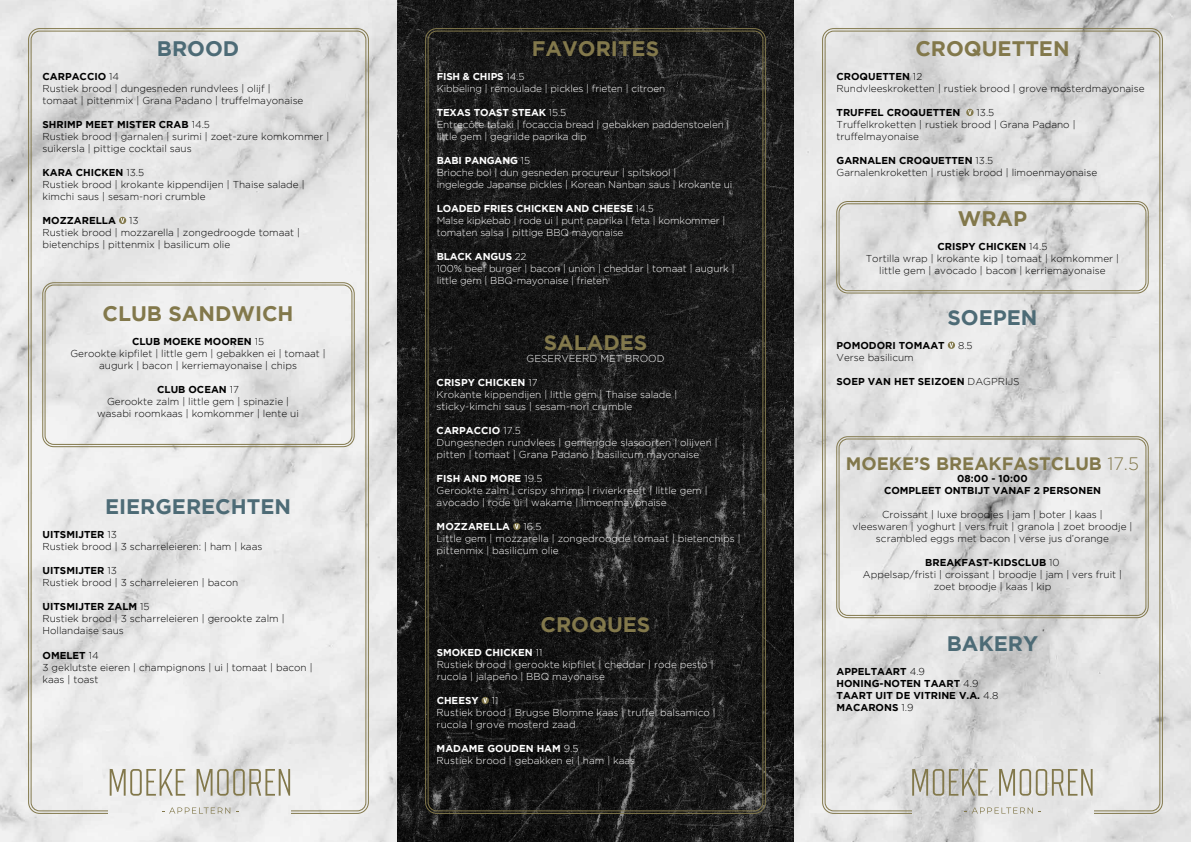
<style>
.page{position:relative;width:1191px;height:842px;background:#fff}
.page>*{position:absolute;margin:0;border:0;box-sizing:border-box;transform-origin:0 0}
.t1{font:700 21px "Gotham";color:#82784b}
.t2{font:700 21px "Gotham";color:#4d6b76}
.t3{font:700 18px "Gotham";color:#82784b}
.t4{font:300 10px/12px "Gotham";color:#000}
.t5{font:300 10px/12px "Gotham";color:#fff}
.t6{font:700 10px/12px "Gotham";color:#000;text-align:center}
.t7{font:700 10px "Gotham";color:#fff}
.s1{font-weight:700}
.s2{font-weight:300}
</style>
<div class="page">
<img style="left:794px;top:0;width:397px;height:842px">
<img style="left:0;top:0;width:794px;height:842px">
<div style="left:43px;top:282px;width:311px;height:165px;border:1px solid #82784b;border-radius:11px"></div>
<div style="left:45px;top:285px;width:307px;height:160px;border:1px solid #82784b;border-radius:9px"></div>
<div style="left:119px;top:217px;width:7px;height:7px;background:#82784b;border-radius:50%"></div>
<svg style="left:121px;top:218px;width:3px;height:5px"></svg>
<svg style="left:513px;top:523px;width:7px;height:7px"></svg>
<svg style="left:515px;top:524px;width:3px;height:5px"></svg>
<svg style="left:481px;top:697px;width:8px;height:7px"></svg>
<svg style="left:483px;top:698px;width:4px;height:5px"></svg>
<svg style="left:966px;top:109px;width:7px;height:7px"></svg>
<svg style="left:968px;top:110px;width:3px;height:5px"></svg>
<svg style="left:947px;top:342px;width:8px;height:7px"></svg>
<svg style="left:949px;top:343px;width:4px;height:5px"></svg>
<img style="left:109px;top:757px;width:181px;height:85px">
<svg style="left:162px;top:807px;width:68px;height:7px"></svg>
<svg style="left:110px;top:769px;width:75px;height:27px"></svg>
<svg style="left:197px;top:769px;width:93px;height:27px;background:#c5c2b5"></svg>
<img style="left:912px;top:757px;width:181px;height:85px">
<svg style="left:964px;top:807px;width:68px;height:7px"></svg>
<svg style="left:912px;top:769px;width:75px;height:27px;background:#bbb8ab"></svg>
<svg style="left:999px;top:769px;width:93px;height:27px;background:#c8c5b7"></svg>
<div style="left:836px;top:201px;width:312px;height:92px;border:1px solid #82784b;border-radius:11px"></div>
<div style="left:839px;top:204px;width:307px;height:87px;border:1px solid #82784b;border-radius:9px"></div>
<div style="left:836px;top:436px;width:312px;height:182px;border:1px solid #82784b;border-radius:11px"></div>
<div style="left:839px;top:439px;width:307px;height:177px;border:1px solid #82784b;border-radius:9px"></div>
<h1 class="t2" style="left:157px;top:36px;width:84px">BROOD</h1>
<p class="t4" style="left:43px;top:70px;width:262px"><span class="s1">CARPACCIO</span> 14<br>Rustiek brood | dungesneden rundvlees | olijf | tomaat | pittenmix | Grana Padano | truffelmayonaise</p>
<p class="t4" style="left:43px;top:118px;width:288px"><span class="s1">SHRIMP MEET MISTER CRAB</span> 14.5<br>Rustiek brood | garnalen | surimi | zoet-zure komkommer | suikersla | pittige cocktail saus</p>
<p class="t4" style="left:43px;top:166px;width:263px"><span class="s1">KARA CHICKEN</span> 13.5<br>Rustiek brood | krokante kippendijen | Thaise salade | kimchi saus | sesam-nori crumble</p>
<p class="t6" style="left:43px;top:214px;width:75px">MOZZARELLA</p>
<p class="t4" style="left:43px;top:214px;width:259px;text-indent:87px">13<br>Rustiek brood | mozzarella | zongedroogde tomaat | bietenchips | pittenmix | basilicum olie</p>
<h1 class="t1" style="left:103px;top:302px;width:192px">CLUB SANDWICH</h1>
<p class="t4" style="left:70px;top:336px;width:257px;text-align:center"><span class="s1">CLUB MOEKE MOOREN</span> 15<br>Gerookte kipfilet | little gem | gebakken ei | tomaat | augurk | bacon | kerriemayonaise | chips</p>
<p class="t4" style="left:97px;top:384px;width:203px;text-align:center"><span class="s1">CLUB OCEAN</span> 17<br>Gerookte zalm | little gem | spinazie | wasabi roomkaas | komkommer | lente ui</p>
<h1 class="t2" style="left:105px;top:495px;width:187px">EIERGERECHTEN</h1>
<p class="t4" style="left:43px;top:529px;width:221px"><span class="s1">UITSMIJTER</span> 13<br>Rustiek brood | 3 scharreleieren: | ham | kaas</p>
<p class="t4" style="left:43px;top:565px;width:197px"><span class="s1">UITSMIJTER</span> 13<br>Rustiek brood | 3 scharreleieren | bacon</p>
<p class="t4" style="left:43px;top:601px;width:243px"><span class="s1">UITSMIJTER ZALM</span> 15<br>Rustiek brood | 3 scharreleieren | gerookte zalm |<br>Hollandaise saus</p>
<p class="t4" style="left:43px;top:649px;width:272px"><span class="s1">OMELET</span> 14<br>3 geklutste eieren | champignons | ui | tomaat | bacon | kaas | toast</p>
<h1 class="t1" style="left:532px;top:36px;width:129px">FAVORITES</h1>
<p class="t5" style="left:437px;top:70px;width:230px"><span class="s1">FISH &amp; CHIPS</span> 14.5<br>Kibbeling | remoulade | pickles | frieten | citroen</p>
<p class="t5" style="left:437px;top:106px;width:294px"><span class="s1">TEXAS TOAST STEAK</span> 15.5<br>Entrecôte tataki | focaccia bread | gebakken paddenstoelen | little gem | gegrilde paprika dip</p>
<p class="t5" style="left:437px;top:154px;width:297px"><span class="s1">BABI PANGANG</span> 15<br>Brioche bol | dun gesneden procureur | spitskool |<br>ingelegde Japanse pickles | Korean Nanban saus | krokante ui</p>
<p class="t5" style="left:437px;top:202px;width:290px"><span class="s1">LOADED FRIES CHICKEN AND CHEESE</span> 14.5<br>Malse kipkebab | rode ui | punt paprika | feta | komkommer | tomaten salsa | pittige BBQ mayonaise</p>
<p class="t5" style="left:437px;top:250px;width:299px"><span class="s1">BLACK ANGUS</span> 22<br>100% beef burger | bacon | union | cheddar | tomaat | augurk | little gem | BBQ-mayonaise | frieten</p>
<h1 class="t1" style="left:544px;top:330px;width:105px">SALADES</h1>
<p class="t5" style="left:526px;top:352px;width:139px">GESERVEERD MET BROOD</p>
<p class="t5" style="left:437px;top:376px;width:242px"><span class="s1">CRISPY CHICKEN</span> 17<br>Krokante kippendijen | little gem | Thaise salade | sticky-kimchi saus | sesam-nori crumble</p>
<p class="t5" style="left:437px;top:424px;width:282px"><span class="s1">CARPACCIO</span> 17.5<br>Dungesneden rundvlees | gemengde slasoorten | olijven | pitten | tomaat | Grana Padano | basilicum mayonaise</p>
<p class="t5" style="left:437px;top:472px;width:272px"><span class="s1">FISH AND MORE</span> 19.5<br>Gerookte zalm | crispy shrimp | rivierkreeft | little gem | avocado | rode ui | wakame | limoenmayonaise</p>
<p class="t7" style="left:437px;top:521px;width:75px">MOZZARELLA</p>
<p class="t5" style="left:437px;top:520px;width:305px;text-indent:87px">16.5<br>Little gem | mozzarella | zongedroogde tomaat | bietenchips | pittenmix | basilicum olie</p>
<h1 class="t1" style="left:540px;top:612px;width:111px">CROQUES</h1>
<p class="t5" style="left:437px;top:646px;width:278px"><span class="s1">SMOKED CHICKEN</span> 11<br>Rustiek brood | gerookte kipfilet | cheddar | rode pesto | rucola | jalapeño | BBQ mayonaise</p>
<p class="t7" style="left:437px;top:695px;width:43px">CHEESY</p>
<p class="t5" style="left:437px;top:694px;width:280px;text-indent:55px">11<br>Rustiek brood | Brugse Blomme kaas | truffel balsamico | rucola | grove mosterd zaad</p>
<p class="t5" style="left:437px;top:742px;width:200px"><span class="s1">MADAME GOUDEN HAM</span> 9.5<br>Rustiek brood | gebakken ei | ham | kaas</p>
<h1 class="t1" style="left:915px;top:36px;width:156px">CROQUETTEN</h1>
<p class="t4" style="left:836px;top:70px;width:309px"><span class="s1">CROQUETTEN</span> 12<br>Rundvleeskroketten | rustiek brood | grove mosterdmayonaise</p>
<p class="t6" style="left:836px;top:106px;width:125px">TRUFFEL CROQUETTEN</p>
<p class="t4" style="left:836px;top:106px;width:240px;text-indent:140px">13.5<br>Truffelkroketten | rustiek brood | Grana Padano | truffelmayonaise</p>
<p class="t4" style="left:836px;top:154px;width:262px"><span class="s1">GARNALEN CROQUETTEN</span> 13.5<br>Garnalenkroketten | rustiek brood | limoenmayonaise</p>
<h1 class="t1" style="left:957px;top:207px;width:71px">WRAP</h1>
<p class="t4" style="left:866px;top:241px;width:255px;text-align:center"><span class="s1">CRISPY CHICKEN</span> 14.5<br>Tortilla wrap | krokante kip | tomaat | komkommer | little gem | avocado | bacon | kerriemayonaise</p>
<h1 class="t2" style="left:947px;top:305px;width:92px">SOEPEN</h1>
<p class="t6" style="left:836px;top:339px;width:110px">POMODORI TOMAAT</p>
<p class="t4" style="left:958px;top:339px;width:16px">8.5</p>
<p class="t4" style="left:836px;top:351px;width:79px">Verse basilicum</p>
<p class="t6" style="left:836px;top:375px;width:185px">SOEP VAN HET SEIZOEN <span class="s2">DAGPRIJS</span></p>
<h2 class="t3" style="left:846px;top:453px;width:294px">MOEKE’S BREAKFASTCLUB <span class="s2">17.5</span></h2>
<p class="t6" style="left:884px;top:472px;width:218px">08:00 - 10:00<br>COMPLEET ONTBIJT VANAF 2 PERSONEN</p>
<p class="t4" style="left:852px;top:508px;width:281px;text-align:center">Croissant | luxe broodjes | jam | boter | kaas |<br>vleeswaren | yoghurt | vers fruit | granola | zoet broodje | scrambled eggs met bacon | verse jus d’orange</p>
<p class="t4" style="left:863px;top:556px;width:260px;text-align:center"><span class="s1">BREAKFAST-KIDSCLUB</span> 10<br>Appelsap/fristi | croissant | broodje | jam | vers fruit | zoet broodje | kaas | kip</p>
<h1 class="t2" style="left:946px;top:632px;width:93px">BAKERY</h1>
<p class="t6" style="left:836px;top:665px;width:163px;text-align:left">APPELTAART <span class="s2">4.9<br></span>HONING-NOTEN TAART <span class="s2">4.9<br></span>TAART UIT DE VITRINE V.A. <span class="s2">4.8<br></span>MACARONS <span class="s2">1.9</span></p>
</div>
